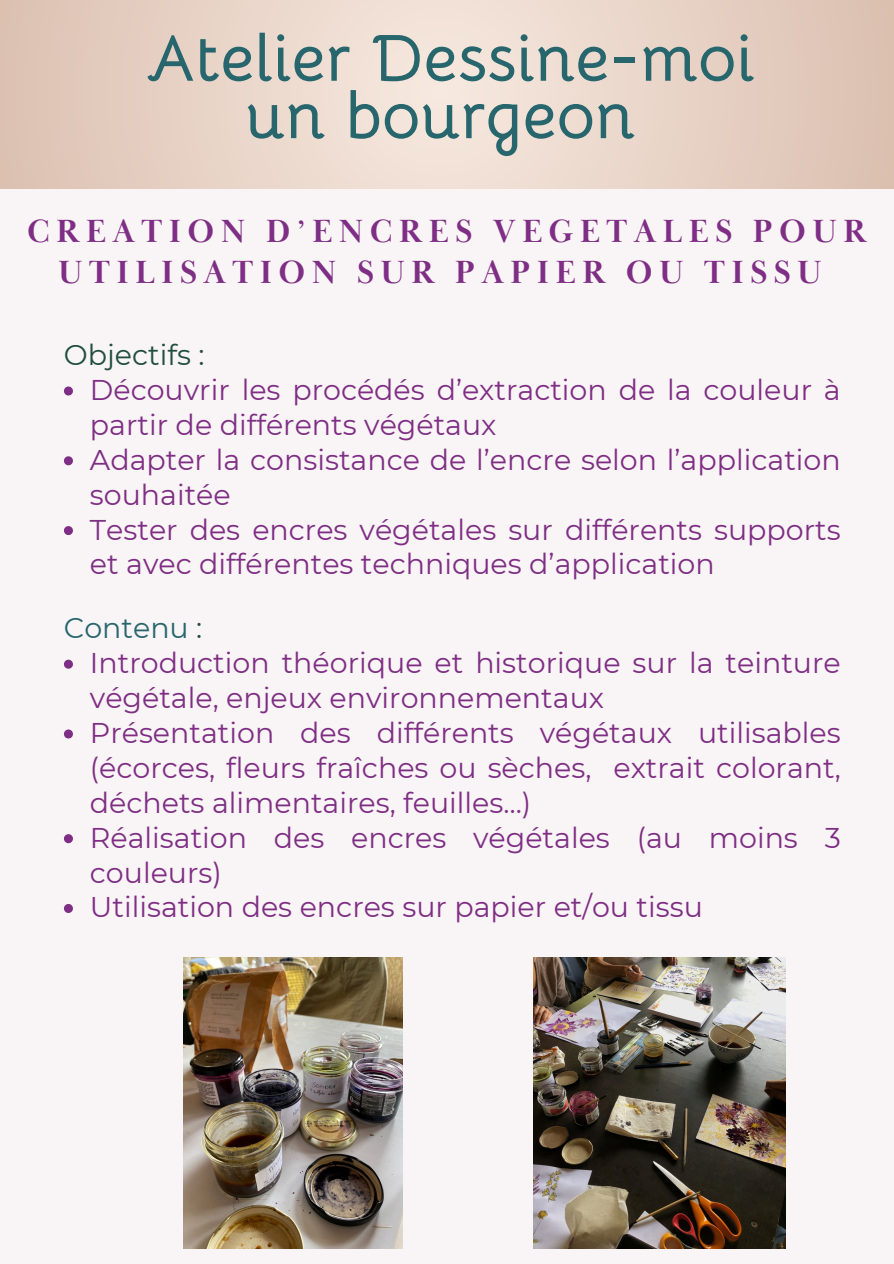
<style>
.page{position:relative;width:894px;height:1264px;background:#fff}
.page>*{position:absolute;margin:0;border:0;box-sizing:border-box;transform-origin:0 0}
.t1{font:700 66px/57.3px "Bellota";letter-spacing:.005em;color:#28666e;text-align:center}
.t2{font:700 33px/40.5px "Baskerville Display PT";letter-spacing:.19em;color:#7e2e84;text-align:center}
.t3{font:28.5px/34.8px "Montserrat";color:#7e2e84}
.t4{font:28.5px "Montserrat";color:#214e3f}
.t5{font:28.5px "Montserrat";color:#28666e}
.s1{color:#214e3f}
</style>
<div class="page">
<div style="left:0;top:0;width:893px;height:1263px;background:#f9f4f5"></div>
<svg style="left:0;top:0;width:893px;height:189px;background:#e8d3c7"></svg>
<img style="left:184px;top:957px;width:218px;height:291px">
<svg style="left:64px;top:386px;width:9px;height:9px"></svg>
<svg style="left:64px;top:456px;width:9px;height:9px"></svg>
<svg style="left:64px;top:526px;width:9px;height:9px"></svg>
<svg style="left:64px;top:659px;width:9px;height:9px"></svg>
<svg style="left:64px;top:729px;width:9px;height:9px"></svg>
<svg style="left:64px;top:834px;width:9px;height:9px"></svg>
<svg style="left:64px;top:904px;width:9px;height:9px"></svg>
<img style="left:533px;top:957px;width:252px;height:291px">
<p class="t1" style="left:145px;top:30px;width:610px">Atelier Dessine-moi un bourgeon</p>
<p class="t2" style="left:27px;top:212px;width:840px">CREATION D’ENCRES VEGETALES POUR<br>UTILISATION SUR PAPIER OU TISSU</p>
<p class="t4" style="left:64px;top:337px;width:142px">Objectifs :</p>
<h1 class="t3" style="left:90px;top:372px;width:752px">Découvrir les procédés d’extraction de la couleur à partir de différents végétaux</h1>
<p class="t3" style="left:90px;top:442px;width:752px">Adapter la consistance de l’encre selon l’application souhaitée</p>
<h2 class="t3" style="left:90px;top:512px;width:752px">Tester des encres végétales sur différents supports et avec différentes techniques d’application</h2>
<p class="t5" style="left:64px;top:610px;width:140px">Contenu <span class="s1">:</span></p>
<p class="t3" style="left:90px;top:645px;width:752px">Introduction théorique et historique sur la teinture végétale, enjeux environnementaux</p>
<p class="t3" style="left:90px;top:715px;width:752px;text-align:justify">Présentation des différents végétaux utilisables (écorces, fleurs fraîches ou sèches, extrait colorant, déchets alimentaires, feuilles…)</p>
<p class="t3" style="left:90px;top:820px;width:752px">Réalisation des encres végétales (au moins 3 couleurs)</p>
<p class="t3" style="left:90px;top:889px;width:614px">Utilisation des encres sur papier et/ou tissu</p>
</div>
